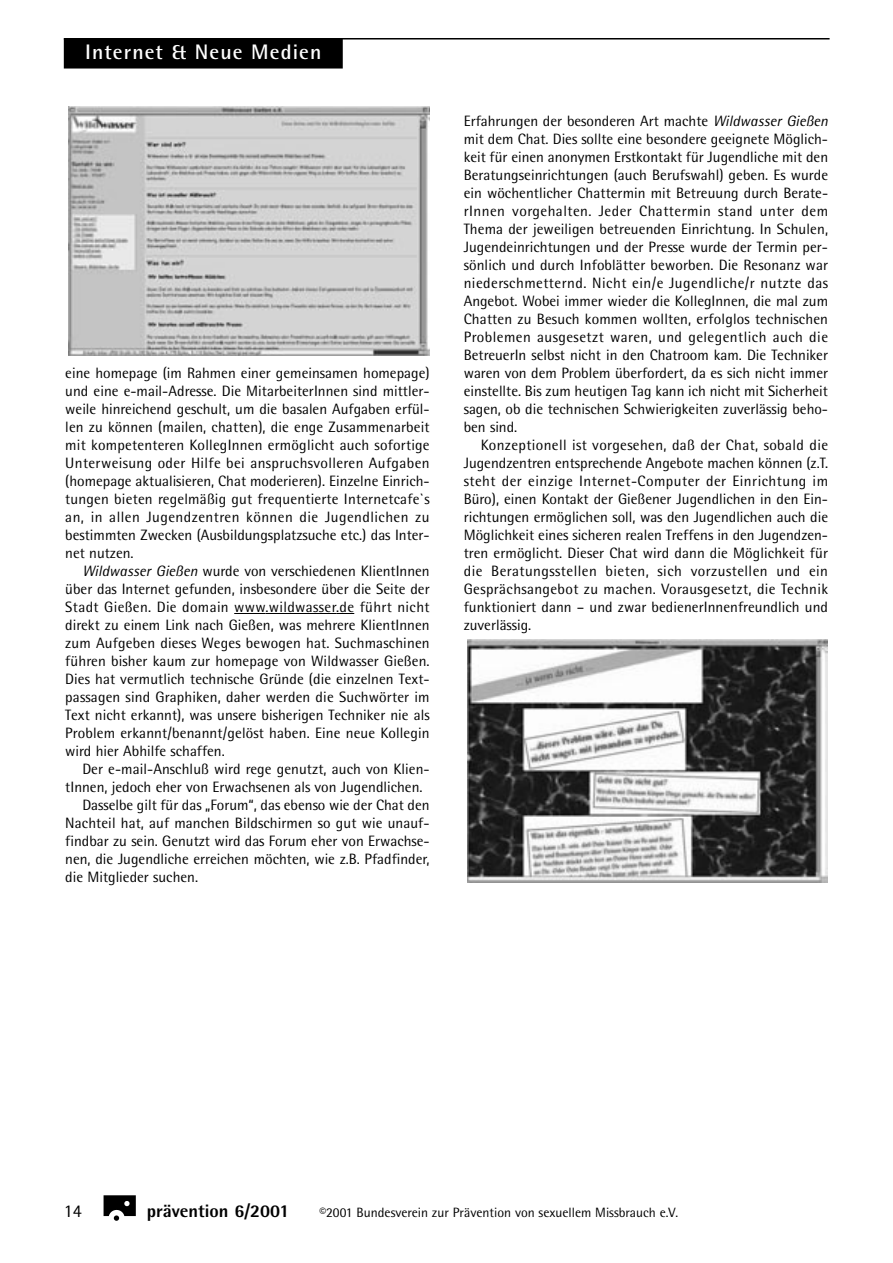
<style>
.page{position:relative;width:893px;height:1263px;background:#fff}
.page>*{position:absolute;margin:0;border:0;box-sizing:border-box;transform-origin:0 0}
.t1{font:700 21px "Rotis Semi Sans";letter-spacing:.055em;color:#fff}
.t2{font:800 18px "Rotis Semi Sans";color:#000}
.t3{font:18px "Rotis Semi Sans";color:#000}
.t4{font:15px/18px "Rotis Semi Sans";color:#000;text-align:justify}
.t5{font:13.5px "Rotis Semi Sans";color:#000}
.s1{font-style:italic}
</style>
<div class="page">
<hr style="left:234px;top:613px;width:31px;height:1px;background:#000">
<hr style="left:265px;top:613px;width:71px;height:1px;background:#000">
<svg style="left:336px;top:613px;width:18px;height:1px"></svg>
<hr style="left:64px;top:38px;width:765px;height:2px;background:#000">
<div style="left:64px;top:39px;width:279px;height:30px;background:#000"></div>
<svg style="left:104px;top:1195px;width:32px;height:26px"></svg>
<img style="left:68px;top:107px;width:361px;height:248px">
<img style="left:468px;top:640px;width:359px;height:242px">
<h1 class="t1" style="left:85px;top:44px;width:238px">Internet &amp; Neue Medien</h1>
<p class="t4" style="left:65px;top:365px;width:366px">eine homepage (im Rahmen einer gemeinsamen homepage) und eine e-mail-Adresse. Die MitarbeiterInnen sind mittler&shy;weile hinreichend geschult, um die basalen Aufgaben erfül&shy;len zu können (mailen, chatten), die enge Zusammenarbeit mit kompetenteren KollegInnen ermöglicht auch sofortige Unterweisung oder Hilfe bei anspruchsvolleren Aufgaben (homepage aktualisieren, Chat moderieren). Einzelne Einrich&shy;tungen bieten regelmäßig gut frequentierte Internetcafe`s an, in allen Jugendzentren können die Jugendlichen zu bestimmten Zwecken (Ausbildungsplatzsuche etc.) das Inter&shy;net nutzen.</p>
<p class="t4" style="left:65px;top:563px;width:366px;text-indent:17px"><span class="s1">Wildwasser Gießen</span> wurde von verschiedenen KlientInnen über das Internet gefunden, insbesondere über die Seite der Stadt Gießen. Die domain www.wildwasser.de führt nicht direkt zu einem Link nach Gießen, was mehrere KlientInnen zum Aufgeben dieses Weges bewogen hat. Suchmaschinen führen bisher kaum zur homepage von Wildwasser Gießen.<br>Dies hat vermutlich technische Gründe (die einzelnen Text&shy;passagen sind Graphiken, daher werden die Suchwörter im Text nicht erkannt), was unsere bisherigen Techniker nie als Problem erkannt/benannt/gelöst haben. Eine neue Kollegin wird hier Abhilfe schaffen.</p>
<p class="t4" style="left:82px;top:761px;width:349px">Der e-mail-Anschluß wird rege genutzt, auch von Klien-</p>
<p class="t4" style="left:65px;top:779px;width:359px">tInnen, jedoch eher von Erwachsenen als von Jugendlichen.</p>
<p class="t4" style="left:82px;top:797px;width:349px">Dasselbe gilt für das „Forum“, das ebenso wie der Chat den</p>
<p class="t4" style="left:65px;top:815px;width:366px">Nachteil hat, auf manchen Bildschirmen so gut wie unauf-</p>
<p class="t4" style="left:65px;top:833px;width:366px">findbar zu sein. Genutzt wird das Forum eher von Erwachse-</p>
<p class="t4" style="left:65px;top:851px;width:366px">nen, die Jugendliche erreichen möchten, wie z.B. Pfadfinder,</p>
<p class="t4" style="left:65px;top:869px;width:134px">die Mitglieder suchen.</p>
<p class="t4" style="left:463px;top:113px;width:366px">Erfahrungen der besonderen Art machte <span class="s1">Wildwasser Gießen </span>mit dem Chat. Dies sollte eine besondere geeignete Möglich&shy;keit für einen anonymen Erstkontakt für Jugendliche mit den Beratungseinrichtungen (auch Berufswahl) geben. Es wurde ein wöchentlicher Chattermin mit Betreuung durch Berate&shy;rInnen vorgehalten. Jeder Chattermin stand unter dem Thema der jeweiligen betreuenden Einrichtung. In Schulen, Jugendeinrichtungen und der Presse wurde der Termin per&shy;sönlich und durch Infoblätter beworben. Die Resonanz war niederschmetternd. Nicht ein/e Jugendliche/r nutzte das Angebot. Wobei immer wieder die KollegInnen, die mal zum Chatten zu Besuch kommen wollten, erfolglos technischen Problemen ausgesetzt waren, und gelegentlich auch die BetreuerIn selbst nicht in den Chatroom kam. Die Techniker waren von dem Problem überfordert, da es sich nicht immer einstellte. Bis zum heutigen Tag kann ich nicht mit Sicherheit sagen, ob die technischen Schwierigkeiten zuverlässig beho&shy;ben sind.</p>
<p class="t4" style="left:463px;top:437px;width:366px;text-indent:17px">Konzeptionell ist vorgesehen, daß der Chat, sobald die Jugendzentren entsprechende Angebote machen können (z.T. steht der einzige Internet-Computer der Einrichtung im Büro), einen Kontakt der Gießener Jugendlichen in den Ein&shy;richtungen ermöglichen soll, was den Jugendlichen auch die Möglichkeit eines sicheren realen Treffens in den Jugendzen&shy;tren ermöglicht. Dieser Chat wird dann die Möglichkeit für die Beratungsstellen bieten, sich vorzustellen und ein Gesprächsangebot zu machen. Vorausgesetzt, die Technik funktioniert dann – und zwar bedienerInnenfreundlich und zuverlässig.</p>
<p class="t3" style="left:64px;top:1204px;width:20px">14</p>
<p class="t2" style="left:147px;top:1205px;width:144px">prävention 6/2001</p>
<p class="t5" style="left:319px;top:1208px;width:360px">©2001 Bundesverein zur Prävention von sexuellem Missbrauch e.V.</p>
</div>
